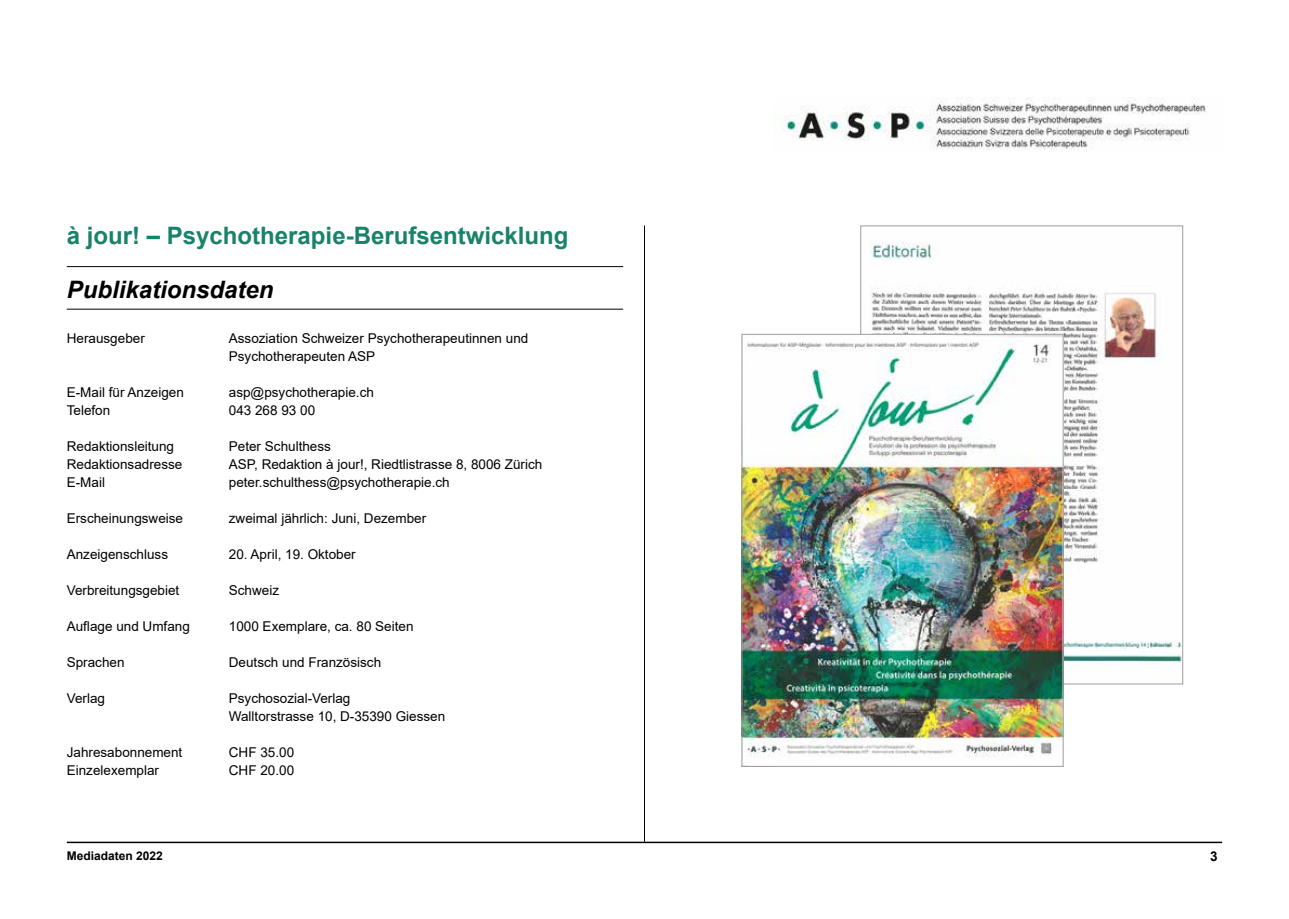
<style>
.page{position:relative;width:1289px;height:919px;background:#fff}
.page>*{position:absolute;margin:0;border:0;box-sizing:border-box;transform-origin:0 0}
.t1{font:700 24px "Arial";color:#19826a}
.t2{font:italic 700 24px "Arial";color:#000}
.t3{font:13.5px/18px "Arial";color:#000}
.t4{font:700 13.5px "Arial";color:#000}
.t5{font:700 12px "Arial";color:#000}
</style>
<div class="page">
<img style="left:783px;top:98px;width:425px;height:52px">
<hr style="left:67px;top:841px;width:1155px;height:2px;background:#000">
<hr style="left:644px;top:225px;width:1px;height:616px;background:#000">
<img style="left:862px;top:242px;width:318px;height:440px">
<img style="left:743px;top:336px;width:318px;height:422px">
<div style="left:741px;top:334px;width:322px;height:432px;border:1px solid #9d9d9c"></div>
<hr style="left:67px;top:266px;width:556px;height:1px;background:#000">
<hr style="left:67px;top:309px;width:556px;height:1px;background:#000">
<h1 class="t1" style="left:67px;top:218px;width:503px">à jour! – Psychotherapie-Berufsentwicklung</h1>
<h1 class="t2" style="left:67px;top:273px;width:208px">Publikationsdaten</h1>
<p class="t3" style="left:67px;top:329px;width:80px">Herausgeber</p>
<p class="t3" style="left:229px;top:329px;width:301px">Assoziation Schweizer Psychotherapeutinnen und<br>Psychotherapeuten ASP</p>
<p class="t3" style="left:67px;top:383px;width:119px">E-Mail für Anzeigen</p>
<p class="t3" style="left:229px;top:383px;width:147px">asp@psychotherapie.ch</p>
<p class="t3" style="left:67px;top:401px;width:45px">Telefon</p>
<p class="t3" style="left:229px;top:401px;width:88px">043 268 93 00</p>
<p class="t3" style="left:67px;top:437px;width:109px">Redaktionsleitung</p>
<p class="t3" style="left:229px;top:437px;width:104px">Peter Schulthess</p>
<p class="t3" style="left:67px;top:455px;width:117px">Redaktionsadresse</p>
<p class="t3" style="left:229px;top:455px;width:315px">ASP, Redaktion à jour!, Riedtlistrasse 8, 8006 Zürich</p>
<p class="t3" style="left:67px;top:473px;width:40px">E-Mail</p>
<p class="t3" style="left:229px;top:473px;width:222px">peter.schulthess@psychotherapie.ch</p>
<p class="t3" style="left:67px;top:509px;width:118px">Erscheinungsweise</p>
<p class="t3" style="left:229px;top:509px;width:199px">zweimal jährlich: Juni, Dezember</p>
<p class="t3" style="left:67px;top:545px;width:103px">Anzeigenschluss</p>
<p class="t3" style="left:229px;top:545px;width:128px">20. April, 19. Oktober</p>
<p class="t3" style="left:67px;top:581px;width:114px">Verbreitungsgebiet</p>
<p class="t3" style="left:229px;top:581px;width:52px">Schweiz</p>
<p class="t3" style="left:67px;top:617px;width:125px">Auflage und Umfang</p>
<p class="t3" style="left:229px;top:617px;width:186px">1000 Exemplare, ca. 80 Seiten</p>
<p class="t3" style="left:67px;top:653px;width:59px">Sprachen</p>
<p class="t3" style="left:229px;top:653px;width:154px">Deutsch und Französisch</p>
<p class="t3" style="left:67px;top:689px;width:40px">Verlag</p>
<p class="t3" style="left:229px;top:689px;width:218px">Psychosozial-Verlag<br>Walltorstrasse 10, D-35390 Giessen</p>
<p class="t3" style="left:67px;top:743px;width:117px">Jahresabonnement</p>
<p class="t3" style="left:229px;top:743px;width:67px">CHF 35.00</p>
<p class="t3" style="left:67px;top:761px;width:94px">Einzelexemplar</p>
<p class="t3" style="left:229px;top:761px;width:67px">CHF 20.00</p>
<p class="t5" style="left:67px;top:846px;width:98px">Mediadaten 2022</p>
<p class="t4" style="left:1210px;top:846px;width:9px">3</p>
</div>
